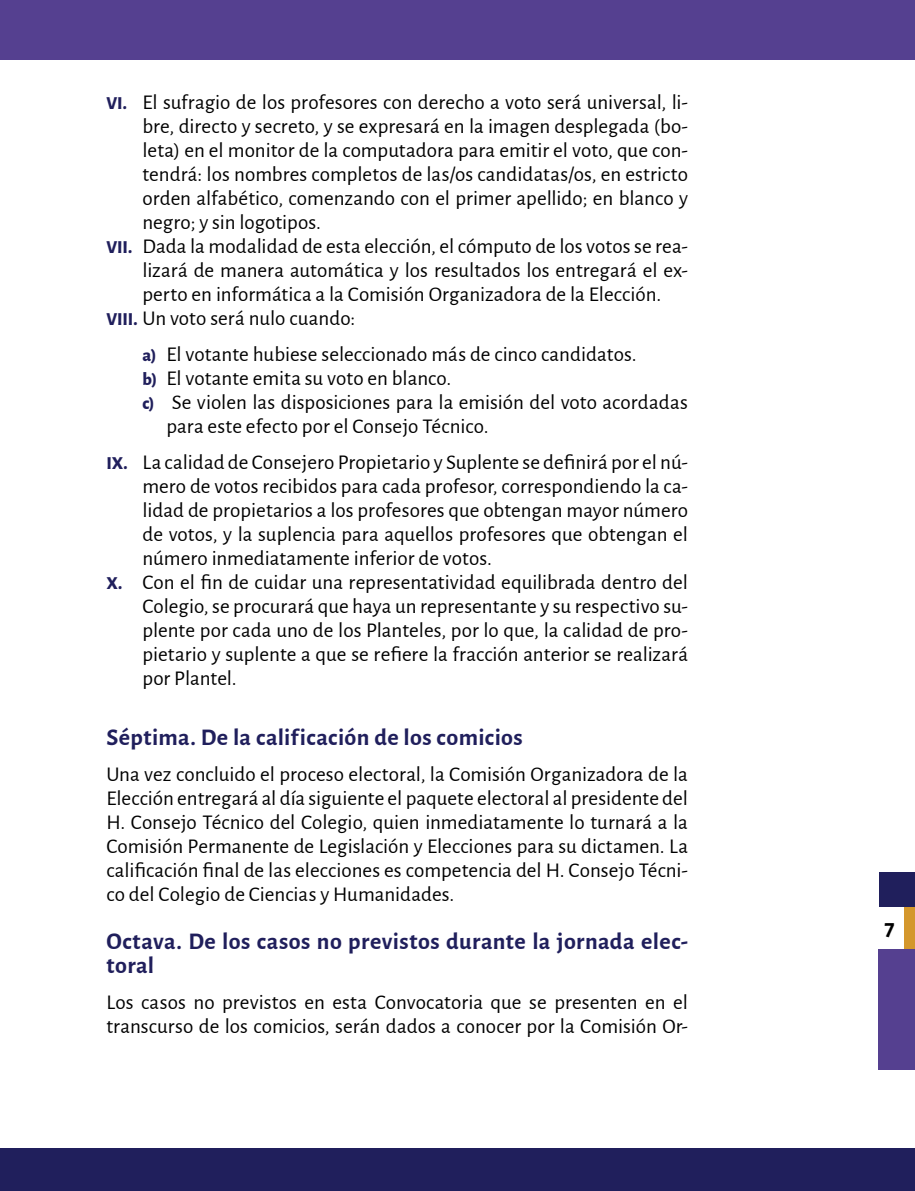
<style>
.page{position:relative;width:915px;height:1191px;background:#fff}
.page>*{position:absolute;margin:0;border:0;box-sizing:border-box;transform-origin:0 0}
.t1{font:700 24px/24px "Alegreya Sans";letter-spacing:.015em;color:#201f5c}
.t2{font:700 24px "Alegreya Sans";color:#000}
.t3{font:21px/24px "Alegreya Sans";color:#000;text-align:justify}
.s1{font-weight:800;font-size:18px;color:#201f5c}
</style>
<div class="page">
<div style="left:904px;top:895px;width:10px;height:56px;background:#d4972c"></div>
<div style="left:877px;top:949px;width:37px;height:120px;background:#554090"></div>
<div style="left:879px;top:872px;width:35px;height:34px;background:#201f5c"></div>
<div style="left:0;top:0;width:914px;height:60px;background:#554090"></div>
<div style="left:0;top:1147px;width:914px;height:44px;background:#201f5c"></div>
<p class="t3" style="left:106px;top:89px;width:583px"><span class="s1">VI.</span> El sufragio de los profesores con derecho a voto será universal, li-</p>
<p class="t3" style="left:142px;top:113px;width:547px">bre, directo y secreto, y se expresará en la imagen desplegada (bo-</p>
<p class="t3" style="left:142px;top:137px;width:547px">leta) en el monitor de la computadora para emitir el voto, que con-</p>
<p class="t3" style="left:142px;top:161px;width:547px">tendrá: los nombres completos de las/os candidatas/os, en estricto</p>
<p class="t3" style="left:142px;top:185px;width:547px">orden alfabético, comenzando con el primer apellido; en blanco y</p>
<p class="t3" style="left:142px;top:209px;width:180px">negro; y sin logotipos.</p>
<p class="t3" style="left:106px;top:233px;width:583px"><span class="s1">VII.</span> Dada la modalidad de esta elección, el cómputo de los votos se rea-</p>
<p class="t3" style="left:142px;top:257px;width:547px">lizará de manera automática y los resultados los entregará el ex-</p>
<p class="t3" style="left:142px;top:281px;width:520px">perto en informática a la Comisión Organizadora de la Elección.</p>
<p class="t3" style="left:106px;top:305px;width:250px"><span class="s1">VIII.</span> Un voto será nulo cuando:</p>
<p class="t3" style="left:142px;top:341px;width:495px"><span class="s1">a)</span> El votante hubiese seleccionado más de cinco candidatos.</p>
<p class="t3" style="left:142px;top:365px;width:310px"><span class="s1">b)</span> El votante emita su voto en blanco.</p>
<p class="t3" style="left:142px;top:389px;width:547px"><span class="s1">c)</span> Se violen las disposiciones para la emisión del voto acordadas</p>
<p class="t3" style="left:166px;top:413px;width:323px">para este efecto por el Consejo Técnico.</p>
<p class="t3" style="left:106px;top:449px;width:583px"><span class="s1">IX.</span> La calidad de Consejero Propietario y Suplente se definirá por el nú-</p>
<p class="t3" style="left:142px;top:473px;width:547px">mero de votos recibidos para cada profesor, correspondiendo la ca-</p>
<p class="t3" style="left:142px;top:497px;width:547px">lidad de propietarios a los profesores que obtengan mayor número</p>
<p class="t3" style="left:142px;top:521px;width:547px">de votos, y la suplencia para aquellos profesores que obtengan el</p>
<p class="t3" style="left:142px;top:545px;width:351px">número inmediatamente inferior de votos.</p>
<p class="t3" style="left:106px;top:569px;width:583px"><span class="s1">X.</span> Con el fin de cuidar una representatividad equilibrada dentro del</p>
<p class="t3" style="left:142px;top:593px;width:547px">Colegio, se procurará que haya un representante y su respectivo su-</p>
<p class="t3" style="left:142px;top:617px;width:547px">plente por cada uno de los Planteles, por lo que, la calidad de pro-</p>
<p class="t3" style="left:142px;top:641px;width:547px">pietario y suplente a que se refiere la fracción anterior se realizará</p>
<p class="t3" style="left:142px;top:665px;width:96px">por Plantel.</p>
<p class="t1" style="left:106px;top:724px;width:418px">Séptima. De la calificación de los comicios</p>
<p class="t3" style="left:106px;top:761px;width:583px">Una vez concluido el proceso electoral, la Comisión Organizadora de la Elección entregará al día siguiente el paquete electoral al presidente del H. Consejo Técnico del Colegio, quien inmediatamente lo turnará a la Comisión Permanente de Legislación y Elecciones para su dictamen. La calificación final de las elecciones es competencia del H. Consejo Técni&shy;co del Colegio de Ciencias y Humanidades.</p>
<p class="t1" style="left:106px;top:928px;width:583px">Octava. De los casos no previstos durante la jornada elec&shy;toral</p>
<p class="t3" style="left:106px;top:989px;width:583px">Los casos no previstos en esta Convocatoria que se presenten en el transcurso de los comicios, serán dados a conocer por la Comisión Or-</p>
<p class="t2" style="left:884px;top:912px;width:12px">7</p>
</div>
